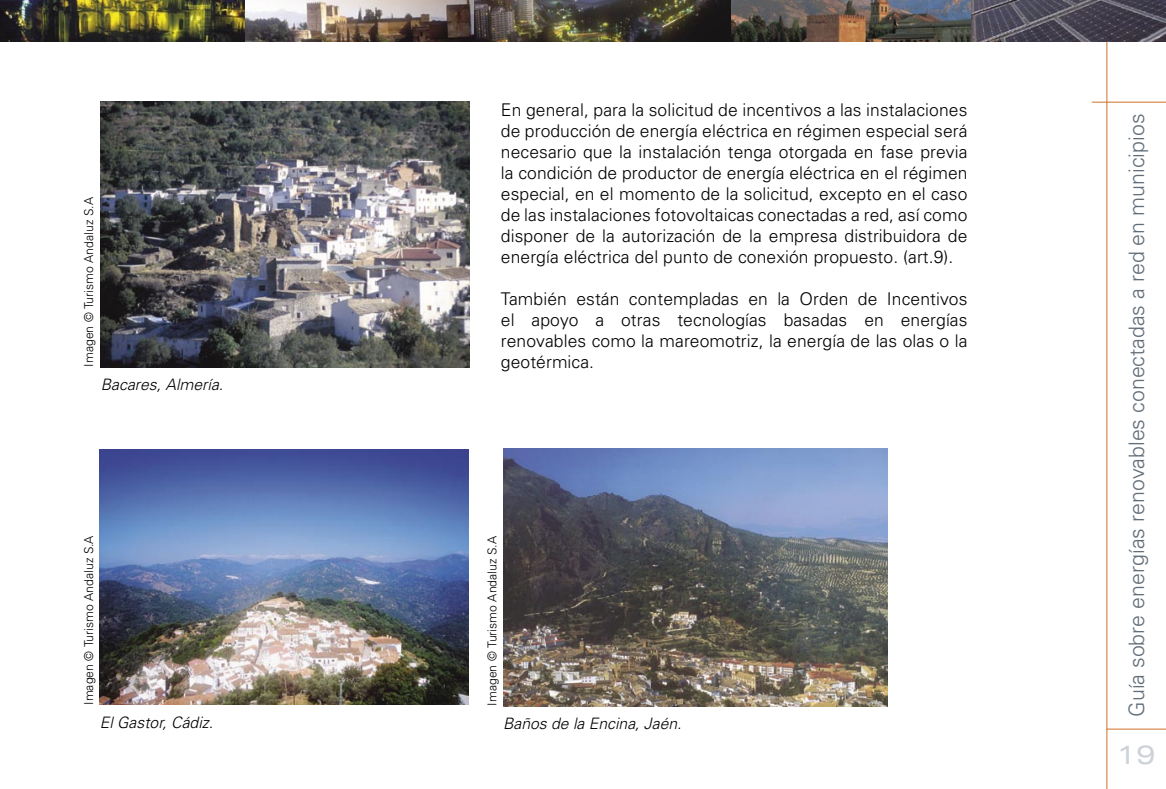
<style>
.page{position:relative;width:1166px;height:789px;background:#fff}
.page>*{position:absolute;margin:0;border:0;box-sizing:border-box;transform-origin:0 0}
.t1{font:expanded 26.25px "Univers";color:#ccd2d8}
.t2{font:300 21.35px "Univers";color:#616d78}
.t3{font:300 17.5px/21px "Univers";letter-spacing:.005em;color:#000;text-align:justify}
.t4{font:italic 300 15.75px "Univers";color:#000}
.t5{font:300 12.25px "Univers";color:#000}
</style>
<div class="page">
<hr style="left:1091px;top:102px;width:75px;height:1px;background:#cf7127">
<hr style="left:1106px;top:0;width:1px;height:789px;background:#cf7127">
<hr style="left:1106px;top:728px;width:60px;height:1px;background:#cf7127">
<img style="left:247px;top:0;width:720px;height:41px">
<img style="left:0;top:0;width:247px;height:41px">
<img style="left:967px;top:0;width:199px;height:41px">
<img style="left:101px;top:102px;width:369px;height:265px">
<img style="left:100px;top:450px;width:369px;height:254px">
<img style="left:503px;top:448px;width:384px;height:258px">
<p class="t5" style="left:82px;top:367px;width:171px;rotate:-90deg">Imagen © Turismo Andaluz S.A</p>
<p class="t4" style="left:101px;top:375px;width:124px">Bacares, Almería.</p>
<p class="t5" style="left:82px;top:705px;width:171px;rotate:-90deg">Imagen © Turismo Andaluz S.A</p>
<p class="t4" style="left:100px;top:713px;width:115px">El Gastor, Cádiz.</p>
<p class="t3" style="left:501px;top:99px;width:468px">En general, para la solicitud de incentivos a las instalaciones de producción de energía eléctrica en régimen especial será necesario que la instalación tenga otorgada en fase previa la condición de productor de energía eléctrica en el régimen especial, en el momento de la solicitud, excepto en el caso de las instalaciones fotovoltaicas conectadas a red, así como disponer de la autorización de la empresa distribuidora de energía eléctrica del punto de conexión propuesto. (art.9).</p>
<p class="t3" style="left:501px;top:288px;width:468px">También están contempladas en la Orden de Incentivos el apoyo a otras tecnologías basadas en energías renovables como la mareomotriz, la energía de las olas o la geotérmica.</p>
<p class="t5" style="left:485px;top:705px;width:171px;rotate:-90deg">Imagen © Turismo Andaluz S.A</p>
<p class="t4" style="left:503px;top:713px;width:180px">Baños de la Encina, Jaén.</p>
<p class="t2" style="left:1123px;top:717px;width:604px;rotate:-90deg">Guía sobre energías renovables conectadas a red en municipios</p>
<h1 class="t1" style="left:1116px;top:738px;width:40px">19</h1>
</div>
